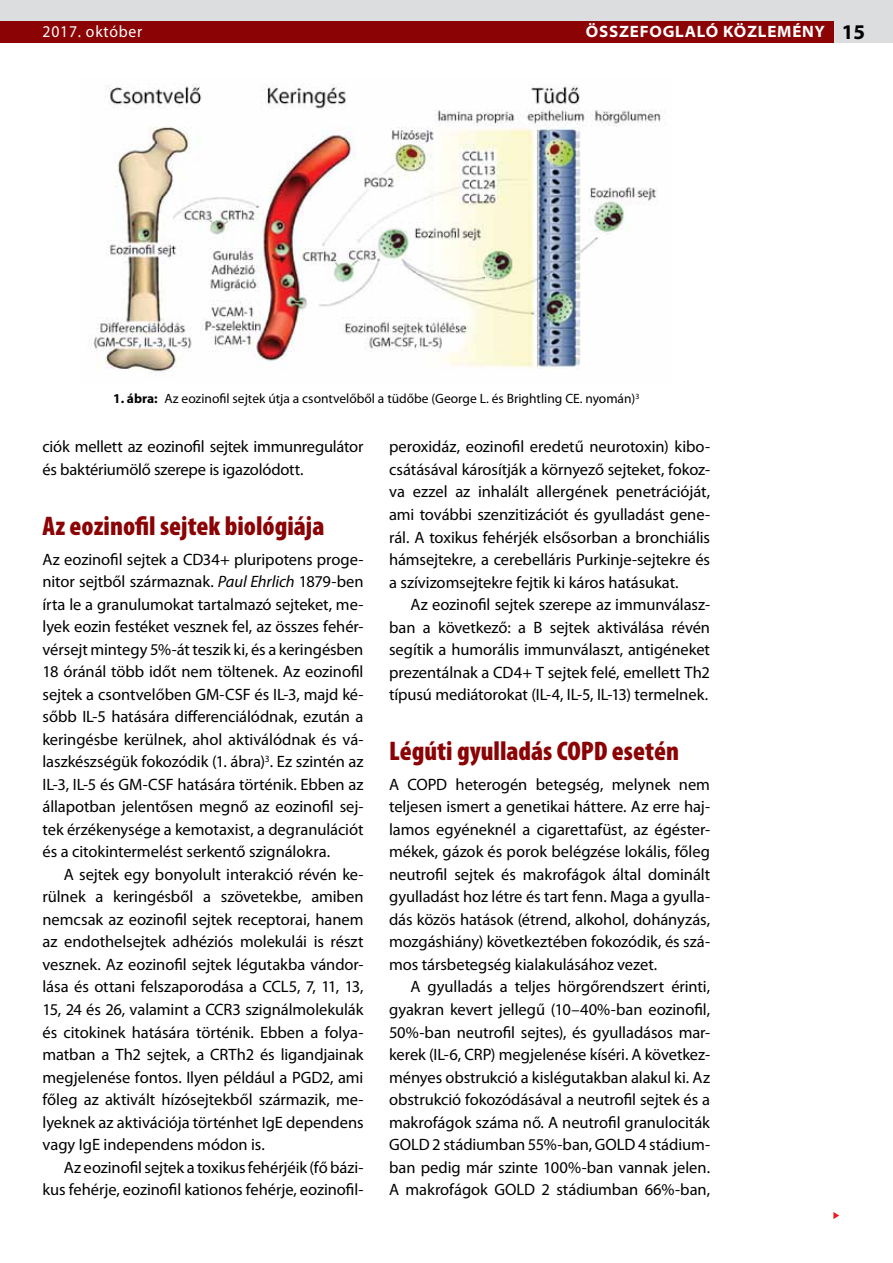
<style>
.page{position:relative;width:893px;height:1263px;background:#fff}
.page>*{position:absolute;margin:0;border:0;box-sizing:border-box;transform-origin:0 0}
.t1{font:900 condensed 27px "Myriad Pro";color:#8b0304}
.t2{font:16.5px/22.5px "Myriad Pro";letter-spacing:-.005em;color:#000;text-align:justify}
.t3{font:700 semi-expanded 16.5px "Myriad Pro";letter-spacing:.05em;color:#fff;scale:.95 1}
.t4{font:16.5px "Myriad Pro";letter-spacing:.05em;color:#fff;scale:.95 1}
.t5{font:13.5px "Myriad Pro";color:#000}
.s1{font-stretch:normal;font-size:21px;color:#000}
.s2{font-weight:700}
.s3{font-style:italic}
</style>
<div class="page">
<svg style="left:833px;top:1212px;width:6px;height:7px"></svg>
<div style="left:0;top:0;width:893px;height:43px;background:#dcddde"></div>
<div style="left:0;top:21px;width:833px;height:22px;background:#8b0304"></div>
<img style="left:91px;top:84px;width:570px;height:288px">
<p class="t4" style="left:43px;top:22px;width:106px">2017. október</p>
<p class="t3" style="left:586px;top:23px;width:296px">ÖSSZEFOGLALÓ KÖZLEMÉNY <span class="s1">15</span></p>
<p class="t5" style="left:113px;top:390px;width:528px"><span class="s2">1. ábra:</span> Az eozinofil sejtek útja a csontvelőből a tüdőbe (George L. és Brightling CE. nyomán)<sup>3</sup></p>
<p class="t2" style="left:43px;top:435px;width:322px">ciók mellett az eozinofil sejtek immunregulátor és baktériumölő szerepe is igazolódott.</p>
<h1 class="t1" style="left:43px;top:511px;width:283px">Az eozinofil sejtek biológiája</h1>
<p class="t2" style="left:43px;top:548px;width:323px">Az eozinofil sejtek a CD34+ pluripotens proge&shy;nitor sejtből származnak. <span class="s3">Paul Ehrlich</span> 1879-ben írta le a granulumokat tartalmazó sejteket, me&shy;lyek eozin festéket vesznek fel, az összes fehér&shy;vérsejt mintegy 5%-át teszik ki, és a keringésben 18 óránál több időt nem töltenek. Az eozinofil sejtek a csontvelőben GM-CSF és IL-3, majd ké&shy;sőbb IL-5 hatására differenciálódnak, ezután a keringésbe kerülnek, ahol aktiválódnak és vá&shy;laszkészségük fokozódik (1. ábra)<sup>3</sup>. Ez szintén az IL-3, IL-5 és GM-CSF hatására történik. Ebben az állapotban jelentősen megnő az eozinofil sej&shy;tek érzékenysége a kemotaxist, a degranulációt és a citokintermelést serkentő szignálokra.</p>
<p class="t2" style="left:43px;top:863px;width:323px;text-indent:21px">A sejtek egy bonyolult interakció révén ke&shy;rülnek a keringésből a szövetekbe, amiben nemcsak az eozinofil sejtek receptorai, hanem az endothelsejtek adhéziós molekulái is részt vesznek. Az eozinofil sejtek légutakba vándor&shy;lása és ottani felszaporodása a CCL5, 7, 11, 13, 15, 24 és 26, valamint a CCR3 szignálmolekulák és citokinek hatására történik. Ebben a folya&shy;matban a Th2 sejtek, a CRTh2 és ligandjainak megjelenése fontos. Ilyen például a PGD2, ami főleg az aktivált hízósejtekből származik, me&shy;lyeknek az aktivációja történhet IgE dependens vagy IgE independens módon is.</p>
<p class="t2" style="left:43px;top:1155px;width:323px;text-align:right">Az eozinofil sejtek a toxikus fehérjéik (fő bázi&shy;kus fehérje, eozinofil kationos fehérje, eozinofil-</p>
<p class="t2" style="left:389px;top:435px;width:323px">peroxidáz, eozinofil eredetű neurotoxin) kibo&shy;csátásával károsítják a környező sejteket, fokoz&shy;va ezzel az inhalált allergének penetrációját, ami további szenzitizációt és gyulladást gene&shy;rál. A toxikus fehérjék elsősorban a bronchiális hámsejtekre, a cerebelláris Purkinje-sejtekre és a szívizomsejtekre fejtik ki káros hatásukat.</p>
<p class="t2" style="left:389px;top:593px;width:323px;text-indent:21px">Az eozinofil sejtek szerepe az immunválasz&shy;ban a következő: a B sejtek aktiválása révén segítik a humorális immunválaszt, antigéneket prezentálnak a CD4+ T sejtek felé, emellett Th2 típusú mediátorokat (IL-4, IL-5, IL-13) termelnek.</p>
<h1 class="t1" style="left:389px;top:736px;width:291px">Légúti gyulladás COPD esetén</h1>
<p class="t2" style="left:389px;top:773px;width:323px">A COPD heterogén betegség, melynek nem teljesen ismert a genetikai háttere. Az erre haj&shy;lamos egyéneknél a cigarettafüst, az égéster&shy;mékek, gázok és porok belégzése lokális, főleg neutrofil sejtek és makrofágok által dominált gyulladást hoz létre és tart fenn. Maga a gyulla&shy;dás közös hatások (étrend, alkohol, dohányzás, mozgáshiány) következtében fokozódik, és szá&shy;mos társbetegség kialakulásához vezet.</p>
<p class="t2" style="left:389px;top:975px;width:323px;text-indent:21px">A gyulladás a teljes hörgőrendszert érinti, gyakran kevert jellegű (10–40%-ban eozinofil, 50%-ban neutrofil sejtes), és gyulladásos mar&shy;kerek (IL-6, CRP) megjelenése kíséri. A következ&shy;ményes obstrukció a kislégutakban alakul ki. Az obstrukció fokozódásával a neutrofil sejtek és a makrofágok száma nő. A neutrofil granulociták GOLD 2 stádiumban 55%-ban, GOLD 4 stádium&shy;ban pedig már szinte 100%-ban vannak jelen.<br>A makrofágok GOLD 2 stádiumban 66%-ban,</p>
</div>
